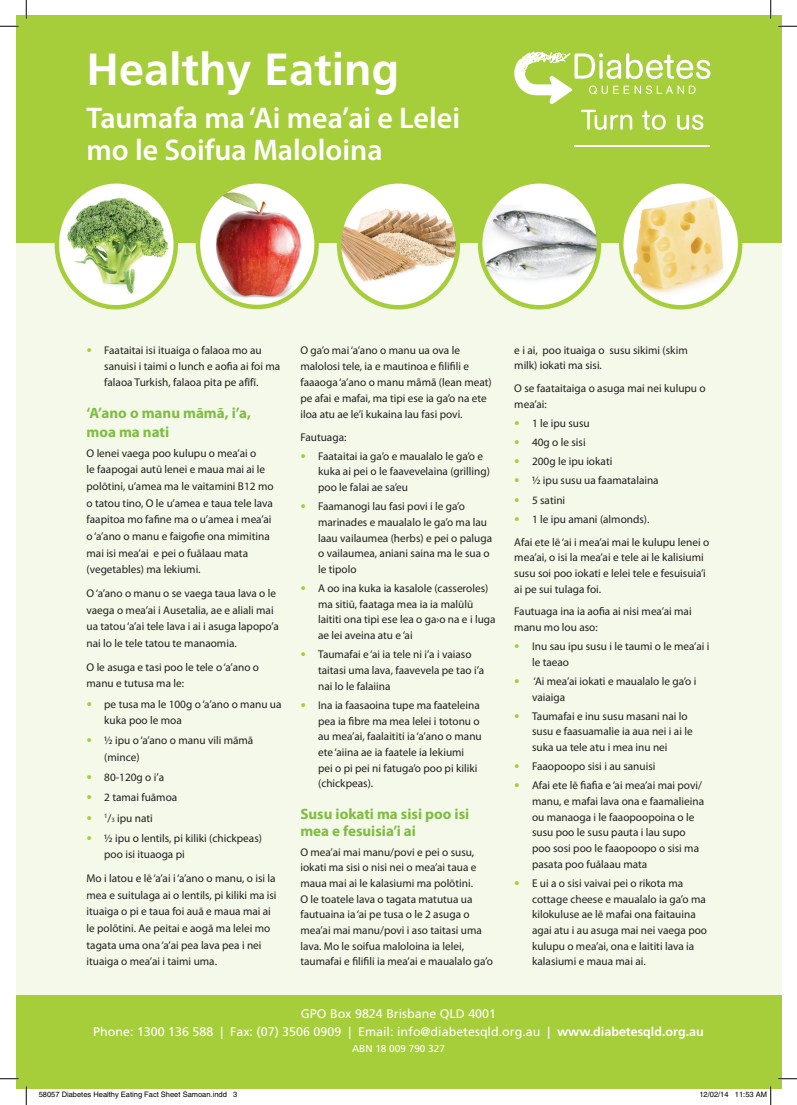
<style>
.page{position:relative;width:797px;height:1105px;background:#fff}
.page>*{position:absolute;margin:0;border:0;box-sizing:border-box;transform-origin:0 0}
.t1{font:700 45px "Frutiger";color:#fff}
.t2{font:600 30px/32.5px "Myriad Pro";color:#fff}
.t3{font:700 15px/18.1px "Myriad Pro";color:#7fbd41}
.t4{font:12.5px/17.5px "Frutiger";color:#fff;text-align:center}
.t5{font:11.25px/15.6px "Myriad Pro";color:#231f20}
.t6{font:10px "Frutiger";color:#fff}
.t7{font:7.5px "Helvetica";color:#000}
.s1{font-family:"Frutiger";font-weight:300;color:#a6ce3b}
.s2{font-size:6.5px}
.s3{font-weight:700}
</style>
<div class="page">
<div style="left:16px;top:189px;width:765px;height:810px;background:#f4f9e9"></div>
<div style="left:16px;top:16px;width:765px;height:227px;background:#a6ce3b"></div>
<div style="left:16px;top:995px;width:765px;height:94px;background:#a6ce3b"></div>
<svg style="left:57px;top:181px;width:119px;height:126px"></svg>
<img style="left:62px;top:189px;width:113px;height:109px">
<div style="left:55px;top:179px;width:123px;height:130px;border:4px solid #a6ce3b;border-radius:50%"></div>
<svg style="left:198px;top:181px;width:118px;height:126px"></svg>
<img style="left:206px;top:186px;width:105px;height:121px">
<div style="left:196px;top:179px;width:123px;height:130px;border:4px solid #a6ce3b;border-radius:50%"></div>
<svg style="left:339px;top:181px;width:119px;height:126px;fill:#fff"></svg>
<img style="left:339px;top:190px;width:119px;height:95px">
<div style="left:337px;top:179px;width:123px;height:130px;border:4px solid #a6ce3b;border-radius:50%"></div>
<svg style="left:480px;top:181px;width:119px;height:126px;fill:#fff"></svg>
<img style="left:481px;top:204px;width:118px;height:81px">
<div style="left:478px;top:179px;width:123px;height:130px;border:4px solid #a6ce3b;border-radius:50%"></div>
<svg style="left:621px;top:181px;width:119px;height:126px"></svg>
<img style="left:621px;top:188px;width:113px;height:110px">
<div style="left:619px;top:179px;width:123px;height:130px;border:4px solid #a6ce3b;border-radius:50%"></div>
<svg style="left:514px;top:51px;width:196px;height:53px"></svg>
<svg style="left:581px;top:110px;width:51px;height:20px"></svg>
<svg style="left:642px;top:110px;width:23px;height:20px"></svg>
<svg style="left:677px;top:115px;width:26px;height:15px"></svg>
<hr style="left:574px;top:145px;width:136px;height:2px;background:#fff">
<svg style="left:0;top:25px;width:19px;height:2px"></svg>
<svg style="left:778px;top:25px;width:19px;height:2px"></svg>
<svg style="left:0;top:1078px;width:19px;height:1px"></svg>
<svg style="left:778px;top:1078px;width:19px;height:1px"></svg>
<svg style="left:25px;top:0;width:2px;height:19px"></svg>
<svg style="left:25px;top:1086px;width:2px;height:19px"></svg>
<svg style="left:770px;top:0;width:1px;height:19px"></svg>
<svg style="left:770px;top:1086px;width:1px;height:19px"></svg>
<h1 class="t1" style="left:86px;top:43px;width:314px">Healthy Eating</h1>
<h2 class="t2" style="left:86px;top:101px;width:375px">Taumafa ma ‘Ai mea’ai e Lelei mo le Soifua Maloloina</h2>
<p class="t5" style="left:104px;top:342px;width:177px;line-height:16.2px;text-indent:-18px"><span class="s1">•</span> Faataitai isi ituaiga o falaoa mo au sanuisi i taimi o lunch e aofia ai foi ma falaoa Turkish, falaoa pita pe afīfī.</p>
<h3 class="t3" style="left:86px;top:404px;width:166px">‘A’ano o manu māmā, i’a, moa ma nati</h3>
<p class="t5" style="left:86px;top:444px;width:188px;line-height:16.6px">O lenei vaega poo kulupu o mea’ai o<br>le faapogai autū lenei e maua mai ai le polōtini, u’amea ma le vaitamini B12 mo o tatou tino, O le u’amea e taua tele lava faapitoa mo fafine ma o u’amea i mea’ai o ‘a’ano o manu e faigofie ona mimitina mai isi mea’ai e pei o fuālaau mata (vegetables) ma lekiumi.</p>
<p class="t5" style="left:86px;top:585px;width:194px;line-height:16.6px">O ‘a’ano o manu o se vaega taua lava o le vaega o mea’ai i Ausetalia, ae e aliali mai ua tatou ‘a’ai tele lava i ai i asuga lapopo’a nai lo le tele tatou te manaomia.</p>
<p class="t5" style="left:86px;top:658px;width:174px;line-height:16.6px">O le asuga e tasi poo le tele o ‘a’ano o manu e tutusa ma le:</p>
<p class="t5" style="left:104px;top:695px;width:179px;line-height:16.6px;text-indent:-18px"><span class="s1">•</span> pe tusa ma le 100g o ‘a’ano o manu ua kuka poo le moa</p>
<p class="t5" style="left:104px;top:732px;width:151px;line-height:16.6px;text-indent:-18px"><span class="s1">•</span> ½ ipu o ‘a’ano o manu vili māmā (mince)</p>
<p class="t5" style="left:86px;top:769px;width:79px"><span class="s1">•</span> 80-120g o i’a</p>
<p class="t5" style="left:86px;top:789px;width:92px"><span class="s1">•</span> 2 tamai fuāmoa</p>
<p class="t5" style="left:86px;top:810px;width:68px"><span class="s1">•</span> <sup>1</sup>/<span class="s2">3</span> ipu nati</p>
<p class="t5" style="left:104px;top:829px;width:159px;line-height:16.6px;text-indent:-18px"><span class="s1">•</span> ½ ipu o lentils, pi kiliki (chickpeas) poo isi ituaoga pi</p>
<p class="t5" style="left:86px;top:870px;width:191px;line-height:16.6px">Mo i latou e lē ‘a’ai i ‘a’ano o manu, o isi la mea e suitulaga ai o lentils, pi kiliki ma isi ituaiga o pi e taua foi auā e maua mai ai le polõtini. Ae peitai e aogā ma lelei mo tagata uma ona ‘a’ai pea lava pea i nei ituaiga o mea’ai i taimi uma.</p>
<p class="t5" style="left:300px;top:342px;width:193px;line-height:16px">O ga’o mai ‘a’ano o manu ua ova le malolosi tele, ia e mautinoa e filifili e faaaoga ‘a’ano o manu mãmã (lean meat) pe afai e mafai, ma tipi ese ia ga’o na ete iloa atu ae le’i kukaina lau fasi povi.</p>
<p class="t5" style="left:300px;top:429px;width:47px">Fautuaga:</p>
<p class="t5" style="left:318px;top:448px;width:173px;text-indent:-18px"><span class="s1">•</span> Faataitai ia ga’o e maualalo le ga’o e kuka ai pei o le faavevelaina (grilling) poo le falai ae sa’eu</p>
<p class="t5" style="left:318px;top:498px;width:175px;text-indent:-18px"><span class="s1">•</span> Faamanogi lau fasi povi i le ga’o marinades e maualalo le ga’o ma lau laau vailaumea (herbs) e pei o paluga o vailaumea, aniani saina ma le sua o le tipolo</p>
<p class="t5" style="left:318px;top:580px;width:179px;text-indent:-18px"><span class="s1">•</span> A oo ina kuka ia kasalole (casseroles) ma sitiū, faataga mea ia ia malūlū laititi ona tipi ese lea o ga›o na e i luga ae lei aveina atu e ‘ai</p>
<p class="t5" style="left:318px;top:646px;width:168px;text-indent:-18px"><span class="s1">•</span> Taumafai e ‘ai ia tele ni i’a i vaiaso taitasi uma lava, faavevela pe tao i’a nai lo le falaiina</p>
<p class="t5" style="left:318px;top:697px;width:165px;text-indent:-18px"><span class="s1">•</span> Ina ia faasaoina tupe ma faateleina pea ia fibre ma mea lelei i totonu o au mea’ai, faalaititi ia ‘a’ano o manu ete ‘aiina ae ia faatele ia lekiumi<br>pei o pi pei ni fatuga’o poo pi kiliki (chickpeas).</p>
<h3 class="t3" style="left:300px;top:805px;width:170px;line-height:17.5px">Susu iokati ma sisi poo isi mea e fesuisia’i ai</h3>
<p class="t5" style="left:300px;top:844px;width:194px">O mea’ai mai manu/povi e pei o susu, iokati ma sisi o nisi nei o mea’ai taua e maua mai ai le kalasiumi ma polōtini.<br>O le toatele lava o tagata matutua ua fautuaina ia ‘ai pe tusa o le 2 asuga o mea’ai mai manu/povi i aso taitasi uma lava. Mo le soifua maloloina ia lelei, taumafai e filifili ia mea’ai e maualalo ga’o</p>
<p class="t5" style="left:514px;top:342px;width:175px">e i ai, poo ituaiga o susu sikimi (skim milk) iokati ma sisi.</p>
<p class="t5" style="left:514px;top:380px;width:193px">O se faataitaiga o asuga mai nei kulupu o mea’ai:</p>
<p class="t5" style="left:514px;top:415px;width:77px"><span class="s1">•</span> 1 le ipu susu</p>
<p class="t5" style="left:514px;top:434px;width:73px"><span class="s1">•</span> 40g o le sisi</p>
<p class="t5" style="left:514px;top:453px;width:100px"><span class="s1">•</span> 200g le ipu iokati</p>
<p class="t5" style="left:514px;top:473px;width:146px"><span class="s1">•</span> ½ ipu susu ua faamatalaina</p>
<p class="t5" style="left:514px;top:492px;width:52px"><span class="s1">•</span> 5 satini</p>
<p class="t5" style="left:514px;top:507px;width:196px;line-height:22.8px"><span class="s1">•</span> 1 le ipu amani (almonds).<br>Afai ete lē ‘ai i mea’ai mai le kulupu lenei o</p>
<p class="t5" style="left:514px;top:549px;width:193px">mea’ai, o isi la mea’ai e tele ai le kalisiumi susu soi poo iokati e lelei tele e fesuisuia’i ai pe sui tulaga foi.</p>
<p class="t5" style="left:514px;top:603px;width:179px">Fautuaga ina ia aofia ai nisi mea’ai mai manu mo lou aso:</p>
<p class="t5" style="left:532px;top:638px;width:179px;text-indent:-18px"><span class="s1">•</span> Inu sau ipu susu i le taumi o le mea’ai i le taeao</p>
<p class="t5" style="left:532px;top:673px;width:166px;text-indent:-18px"><span class="s1">•</span> ‘Ai mea’ai iokati e maualalo le ga’o i vaiaiga</p>
<p class="t5" style="left:532px;top:708px;width:162px;text-indent:-18px"><span class="s1">•</span> Taumafai e inu susu masani nai lo susu e faasuamalie ia aua nei i ai le suka ua tele atu i mea inu nei</p>
<p class="t5" style="left:514px;top:758px;width:143px"><span class="s1">•</span> Faaopoopo sisi i au sanuisi</p>
<p class="t5" style="left:532px;top:778px;width:173px;text-indent:-18px"><span class="s1">•</span> Afai ete lē fiafia e ‘ai mea’ai mai povi/ manu, e mafai lava ona e faamalieina ou manaoga i le faaopoopoina o le susu poo le susu pauta i lau supo poo sosi poo le faaopoopo o sisi ma pasata poo fuālaau mata</p>
<p class="t5" style="left:532px;top:875px;width:177px;text-indent:-18px"><span class="s1">•</span> E ui a o sisi vaivai pei o rikota ma cottage cheese e maualalo ia ga’o ma kilokuluse ae lē mafai ona faitauina agai atu i au asuga mai nei vaega poo kulupu o mea’ai, ona e laititi lava ia kalasiumi e maua mai ai.</p>
<p class="t4" style="left:93px;top:1005px;width:612px">GPO Box 9824 Brisbane QLD 4001<br>Phone: 1300 136 588 | Fax: (07) 3506 0909 | Email: info@diabetesqld.org.au | <span class="s3">www.diabetesqld.org.au</span></p>
<p class="t6" style="left:352px;top:1043px;width:94px">ABN 18 009 790 327</p>
<p class="t7" style="left:39px;top:1090px;width:200px">58057 Diabetes Healthy Eating Fact Sheet Samoan.indd 3</p>
<p class="t7" style="left:699px;top:1090px;width:69px">12/02/14 11:53 AM</p>
</div>
